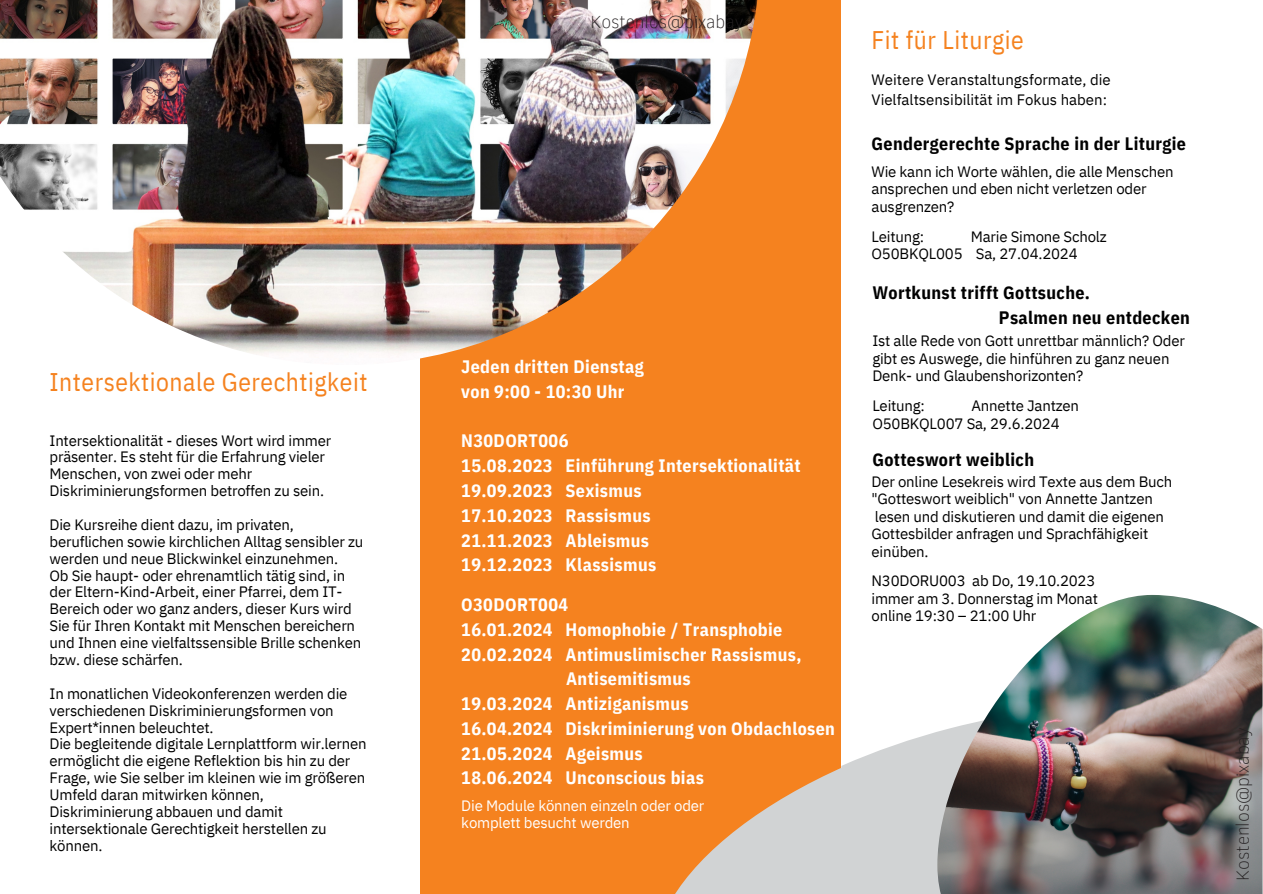
<style>
.page{position:relative;width:1263px;height:894px;background:#fff}
.page>*{position:absolute;margin:0;border:0;box-sizing:border-box;transform-origin:0 0}
.t1{font:25.5px "IBM Plex Sans Cond";letter-spacing:.02em;color:#f5821f}
.t2{font:700 18px "IBM Plex Sans Cond";letter-spacing:.02em;color:#fff}
.t3{font:700 18px "IBM Plex Sans Cond";letter-spacing:.02em;color:#000}
.t4{font:100 18px "Clear Sans";color:#231f20}
.t5{font:15px/16.8px "IBM Plex Sans";letter-spacing:-.015em;color:#000}
.t6{font:15px "IBM Plex Sans";letter-spacing:-.015em;color:#fff}
</style>
<div class="page">
<svg style="left:844px;top:732px;width:93px;height:161px;background:#d5d7d8"></svg>
<img style="left:937px;top:594px;width:325px;height:299px">
<div style="left:421px;top:0;width:420px;height:893px;background:#f5821f"></div>
<img style="left:0;top:0;width:758px;height:365px">
<svg style="left:675px;top:765px;width:170px;height:128px"></svg>
<p class="t1" style="left:50px;top:364px;width:319px">Intersektionale Gerechtigkeit</p>
<p class="t5" style="left:50px;top:431px;width:283px">Intersektionalität - dieses Wort wird immer präsenter. Es steht für die Erfahrung vieler Menschen, von zwei oder mehr Diskriminierungsformen betroffen zu sein.</p>
<p class="t5" style="left:50px;top:515px;width:315px">Die Kursreihe dient dazu, im privaten, beruflichen sowie kirchlichen Alltag sensibler zu werden und neue Blickwinkel einzunehmen.</p>
<p class="t5" style="left:50px;top:566px;width:313px">Ob Sie haupt- oder ehrenamtlich tätig sind, in der Eltern-Kind-Arbeit, einer Pfarrei, dem IT-Bereich oder wo ganz anders, dieser Kurs wird Sie für Ihren Kontakt mit Menschen bereichern und Ihnen eine vielfaltssensible Brille schenken bzw. diese schärfen.</p>
<p class="t5" style="left:50px;top:684px;width:299px">In monatlichen Videokonferenzen werden die verschiedenen Diskriminierungsformen von<br>Expert*innen beleuchtet.</p>
<p class="t5" style="left:50px;top:735px;width:319px">Die begleitende digitale Lernplattform wir.lernen ermöglicht die eigene Reflektion bis hin zu der Frage, wie Sie selber im kleinen wie im größeren Umfeld daran mitwirken können, Diskriminierung abbauen und damit intersektionale Gerechtigkeit herstellen zu können.</p>
<p class="t4" style="left:590px;top:9px;width:155px">Kostenlos@pixabay</p>
<p class="t2" style="left:461px;top:354px;width:184px">Jeden dritten Dienstag</p>
<p class="t2" style="left:461px;top:379px;width:165px">von 9:00 - 10:30 Uhr</p>
<p class="t2" style="left:461px;top:429px;width:109px">N30DORT006</p>
<p class="t2" style="left:461px;top:453px;width:341px">15.08.2023 Einführung Intersektionalität</p>
<p class="t2" style="left:461px;top:478px;width:182px">19.09.2023 Sexismus</p>
<p class="t2" style="left:461px;top:503px;width:191px">17.10.2023 Rassismus</p>
<p class="t2" style="left:461px;top:528px;width:189px">21.11.2023 Ableismus</p>
<p class="t2" style="left:461px;top:552px;width:197px">19.12.2023 Klassismus</p>
<p class="t2" style="left:461px;top:592px;width:108px">O30DORT004</p>
<p class="t2" style="left:461px;top:617px;width:323px">16.01.2024 Homophobie / Transphobie</p>
<p class="t2" style="left:461px;top:642px;width:342px">20.02.2024 Antimuslimischer Rassismus,</p>
<p class="t2" style="left:566px;top:666px;width:126px">Antisemitismus</p>
<p class="t2" style="left:461px;top:691px;width:229px">19.03.2024 Antiziganismus</p>
<p class="t2" style="left:461px;top:716px;width:375px">16.04.2024 Diskriminierung von Obdachlosen</p>
<p class="t2" style="left:461px;top:741px;width:183px">21.05.2024 Ageismus</p>
<p class="t2" style="left:461px;top:765px;width:244px">18.06.2024 Unconscious bias</p>
<p class="t6" style="left:461px;top:795px;width:245px">Die Module können einzeln oder oder</p>
<p class="t6" style="left:461px;top:812px;width:170px">komplett besucht werden</p>
<p class="t1" style="left:871px;top:23px;width:154px">Fit für Liturgie</p>
<p class="t5" style="left:871px;top:69px;width:241px;line-height:20.2px">Weitere Veranstaltungsformate, die<br>Vielfaltsensibilität im Fokus haben:</p>
<p class="t3" style="left:871px;top:131px;width:316px">Gendergerechte Sprache in der Liturgie</p>
<p class="t5" style="left:871px;top:162px;width:303px;line-height:17.5px">Wie kann ich Worte wählen, die alle Menschen ansprechen und eben nicht verletzen oder ausgrenzen?</p>
<p class="t5" style="left:871px;top:227px;width:54px">Leitung:</p>
<p class="t5" style="left:971px;top:227px;width:138px">Marie Simone Scholz</p>
<p class="t5" style="left:871px;top:245px;width:208px">O50BKQL005 Sa, 27.04.2024</p>
<p class="t3" style="left:872px;top:281px;width:219px">Wortkunst trifft Gottsuche.</p>
<p class="t3" style="left:999px;top:305px;width:193px">Psalmen neu entdecken</p>
<p class="t5" style="left:872px;top:332px;width:314px;line-height:17.5px">Ist alle Rede von Gott unrettbar männlich? Oder gibt es Auswege, die hinführen zu ganz neuen<br>Denk- und Glaubenshorizonten?</p>
<p class="t5" style="left:872px;top:397px;width:54px">Leitung:</p>
<p class="t5" style="left:971px;top:397px;width:109px">Annette Jantzen</p>
<p class="t5" style="left:872px;top:414px;width:189px">O50BKQL007 Sa, 29.6.2024</p>
<p class="t3" style="left:872px;top:447px;width:163px">Gotteswort weiblich</p>
<p class="t5" style="left:871px;top:472px;width:302px;line-height:17.5px">Der online Lesekreis wird Texte aus dem Buch "Gotteswort weiblich" von Annette Jantzen lesen und diskutieren und damit die eigenen Gottesbilder anfragen und Sprachfähigkeit einüben.</p>
<p class="t5" style="left:871px;top:572px;width:225px">N30DORU003 ab Do, 19.10.2023</p>
<p class="t5" style="left:871px;top:589px;width:228px">immer am 3. Donnerstag im Monat</p>
<p class="t5" style="left:871px;top:607px;width:166px">online 19:30 – 21:00 Uhr</p>
<p class="t4" style="left:1229px;top:880px;width:155px;rotate:-90deg">Kostenlos@pixabay</p>
</div>
